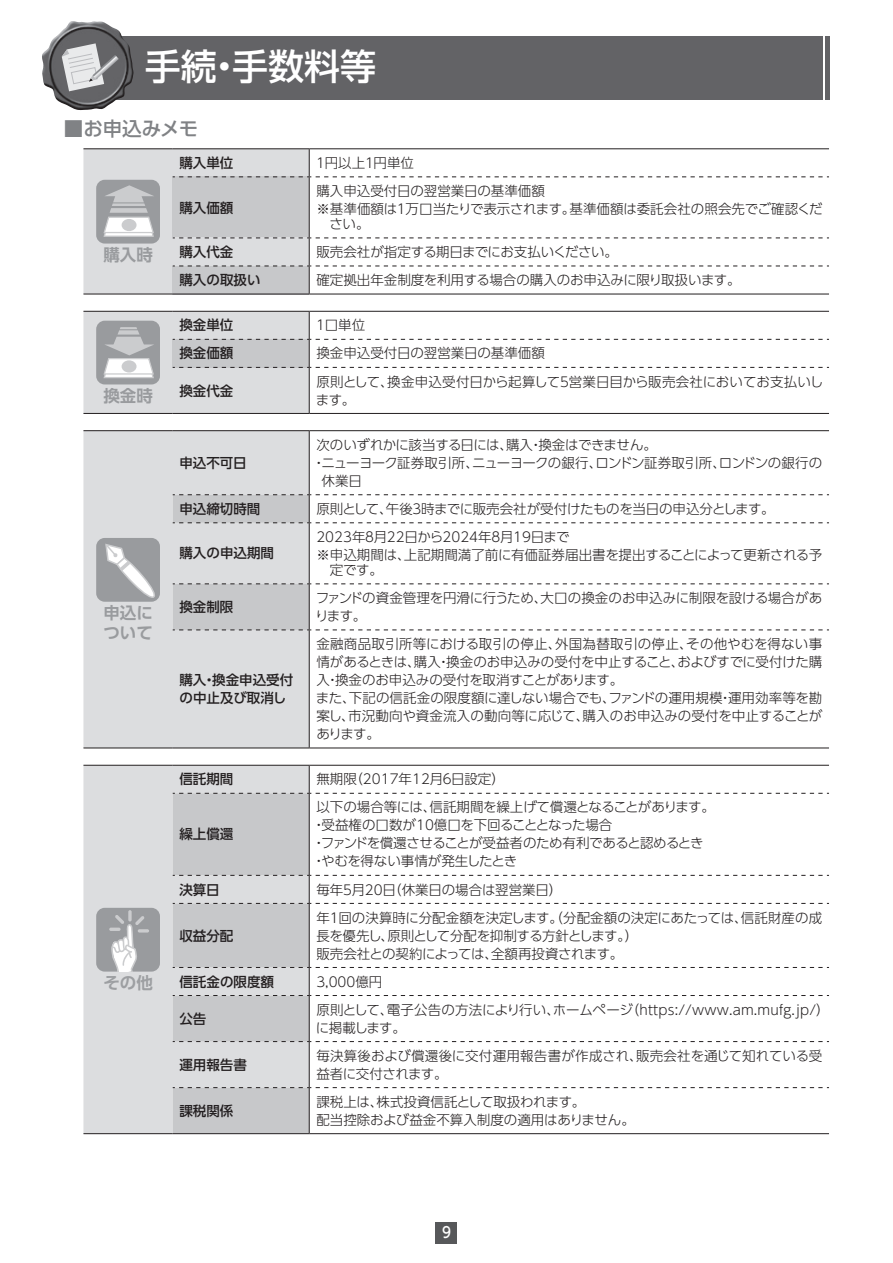
<style>
.page{position:relative;width:893px;height:1263px;background:#fff}
.page>*{position:absolute;margin:0;border:0;box-sizing:border-box;transform-origin:0 0}
.t1{font:500 36px "UD Shin Go Pro";color:#fff}
.t2{font:500 19.5px "UD Shin Go Pro";letter-spacing:-.005em;color:#808285}
.t3{font:700 16.5px/19.5px "UD Shin Go Pro De";color:#999b9e}
.t4{font:700 16.5px "UD Shin Go Pro De";color:#9d9fa2}
.t5{font:500 15px "UD Shin Go Pro";color:#fff;scale:.9 1}
.t6{font:300 13.5px/18px "UD Shin Go Pro";letter-spacing:-.005em;color:#231f20}
.t7{font:500 13.5px/18px "UD Shin Go Pro";color:#231f20}
.t8{font:300 13.5px/18px "UD Shin Go Pro";letter-spacing:-.025em;color:#231f20}
.t9{font:300 13.5px/18px "UD Shin Go Pro";letter-spacing:.015em;color:#231f20}
.t10{font:300 13.5px "UD Shin Go Pro";letter-spacing:-.055em;color:#231f20}
.t11{font:300 13.5px "UD Shin Go Pro";letter-spacing:-.03em;color:#231f20}
.t12{font:300 13.5px "UD Shin Go Pro";letter-spacing:-.035em;color:#231f20}
</style>
<div class="page">
<div style="left:436px;top:1222px;width:21px;height:21px;background:#57585a"></div>
<div style="left:83px;top:36px;width:740px;height:63px;background:#636366"></div>
<hr style="left:825px;top:36px;width:4px;height:63px;background:#636366">
<img style="left:42px;top:21px;width:92px;height:90px">
<svg style="left:62px;top:43px;width:57px;height:48px"></svg>
<hr style="left:173px;top:294px;width:136px;height:1px;background:#231f20">
<hr style="left:309px;top:294px;width:520px;height:1px;background:#231f20">
<hr style="left:83px;top:148px;width:90px;height:1px;background:#231f20">
<hr style="left:173px;top:148px;width:136px;height:1px;background:#231f20">
<hr style="left:309px;top:148px;width:520px;height:1px;background:#231f20">
<hr style="left:83px;top:294px;width:90px;height:1px;background:#231f20">
<svg style="left:83px;top:149px;width:746px;height:145px"></svg>
<hr style="left:83px;top:413px;width:90px;height:1px;background:#231f20">
<hr style="left:173px;top:413px;width:136px;height:1px;background:#231f20">
<hr style="left:309px;top:413px;width:520px;height:1px;background:#231f20">
<svg style="left:83px;top:311px;width:746px;height:102px"></svg>
<div style="left:83px;top:431px;width:226px;height:317px;background:#dcdddf"></div>
<hr style="left:83px;top:430px;width:90px;height:1px;background:#231f20">
<hr style="left:83px;top:748px;width:90px;height:1px;background:#231f20">
<hr style="left:173px;top:430px;width:136px;height:1px;background:#231f20">
<hr style="left:309px;top:430px;width:520px;height:1px;background:#231f20">
<hr style="left:309px;top:431px;width:1px;height:63px;background:#231f20">
<hr style="left:309px;top:630px;width:1px;height:118px;background:#231f20">
<hr style="left:173px;top:748px;width:136px;height:1px;background:#231f20">
<hr style="left:309px;top:748px;width:520px;height:1px;background:#231f20">
<svg style="left:173px;top:494px;width:656px;height:136px"></svg>
<div style="left:96px;top:538px;width:64px;height:64px;background:#999b9e;border-radius:9px"></div>
<svg style="left:104px;top:542px;width:56px;height:63px"></svg>
<div style="left:83px;top:766px;width:90px;height:367px;background:#dcdddf"></div>
<svg style="left:173px;top:794px;width:136px;height:339px;fill:#c7c8ca"></svg>
<hr style="left:83px;top:765px;width:90px;height:1px;background:#231f20">
<hr style="left:83px;top:1133px;width:90px;height:1px;background:#231f20">
<hr style="left:173px;top:765px;width:136px;height:1px;background:#231f20">
<hr style="left:309px;top:765px;width:520px;height:1px;background:#231f20">
<hr style="left:309px;top:794px;width:1px;height:81px;background:#231f20">
<hr style="left:309px;top:904px;width:1px;height:63px;background:#231f20">
<hr style="left:309px;top:996px;width:1px;height:45px;background:#231f20">
<hr style="left:309px;top:1042px;width:1px;height:45px;background:#231f20">
<hr style="left:309px;top:1088px;width:1px;height:45px;background:#231f20">
<hr style="left:173px;top:1133px;width:136px;height:1px;background:#231f20">
<hr style="left:309px;top:1133px;width:520px;height:1px;background:#231f20">
<svg style="left:173px;top:766px;width:656px;height:28px"></svg>
<svg style="left:173px;top:875px;width:656px;height:29px"></svg>
<svg style="left:173px;top:967px;width:656px;height:29px"></svg>
<svg style="left:173px;top:1041px;width:656px;height:1px"></svg>
<svg style="left:173px;top:1087px;width:656px;height:1px"></svg>
<div style="left:96px;top:908px;width:64px;height:63px;background:#999b9e;border-radius:9px"></div>
<svg style="left:128px;top:910px;width:4px;height:11px"></svg>
<svg style="left:111px;top:915px;width:38px;height:56px"></svg>
<h1 class="t1" style="left:145px;top:37px;width:233px">手続・手数料等</h1>
<h2 class="t2" style="left:64px;top:112px;width:136px">■お申込みメモ</h2>
<p class="t3" style="left:103px;top:245px;width:51px">購入時</p>
<p class="t3" style="left:103px;top:385px;width:51px">換金時</p>
<p class="t3" style="left:103px;top:603px;width:51px">申込について</p>
<p class="t4" style="left:103px;top:969px;width:51px">その他</p>
<p class="t7" style="left:179px;top:153px;width:55px">購入単位</p>
<p class="t6" style="left:314px;top:153px;width:102px">１円以上１円単位</p>
<p class="t7" style="left:179px;top:198px;width:55px">購入価額</p>
<p class="t6" style="left:316px;top:181px;width:508px">購入申込受付日の翌営業日の基準価額<br>※基準価額は１万口当たりで表示されます。基準価額は委託会社の照会先でご確認くだ</p>
<p class="t6" style="left:330px;top:214px;width:42px">さい。</p>
<p class="t7" style="left:179px;top:243px;width:55px">購入代金</p>
<p class="t6" style="left:316px;top:242px;width:303px">販売会社が指定する期日までにお支払いください。</p>
<p class="t7" style="left:179px;top:271px;width:83px">購入の取扱い</p>
<p class="t6" style="left:316px;top:270px;width:426px">確定拠出年金制度を利用する場合の購入のお申込みに限り取扱います。</p>
<p class="t7" style="left:179px;top:316px;width:55px">換金単位</p>
<p class="t6" style="left:314px;top:316px;width:53px">１口単位</p>
<p class="t7" style="left:179px;top:344px;width:55px">換金価額</p>
<p class="t6" style="left:316px;top:344px;width:230px">換金申込受付日の翌営業日の基準価額</p>
<p class="t7" style="left:179px;top:381px;width:55px">換金代金</p>
<p class="t6" style="left:316px;top:372px;width:509px">原則として、換金申込受付日から起算して５営業日目から販売会社においてお支払いします。</p>
<p class="t7" style="left:179px;top:453px;width:69px">申込不可日</p>
<p class="t12" style="left:316px;top:434px;width:342px">次のいずれかに該当する日には、購入・換金はできません。</p>
<p class="t10" style="left:312px;top:452px;width:511px">・ニューヨーク証券取引所、ニューヨークの銀行、ロンドン証券取引所、ロンドンの銀行の</p>
<p class="t6" style="left:322px;top:471px;width:42px">休業日</p>
<p class="t7" style="left:179px;top:499px;width:82px">申込締切時間</p>
<p class="t11" style="left:316px;top:498px;width:460px">原則として、午後３時までに販売会社が受付けたものを当日の申込分とします。</p>
<p class="t7" style="left:179px;top:544px;width:96px">購入の申込期間</p>
<p class="t6" style="left:316px;top:527px;width:507px">2023年８月22日から2024年８月19日まで<br>※申込期間は、上記期間満了前に有価証券届出書を提出することによって更新される予</p>
<p class="t6" style="left:330px;top:560px;width:55px">定です。</p>
<p class="t7" style="left:179px;top:597px;width:55px">換金制限</p>
<p class="t6" style="left:315px;top:588px;width:509px">ファンドの資金管理を円滑に行うため、大口の換金のお申込みに制限を設ける場合があります。</p>
<p class="t7" style="left:179px;top:670px;width:115px">購入・換金申込受付の中止及び取消し</p>
<p class="t6" style="left:316px;top:634px;width:508px">金融商品取引所等における取引の停止、外国為替取引の停止、その他やむを得ない事情があるときは、購入・換金のお申込みの受付を中止すること、およびすでに受付けた購入・換金のお申込みの受付を取消すことがあります。<br>また、下記の信託金の限度額に達しない場合でも、ファンドの運用規模・運用効率等を勘案し、市況動向や資金流入の動向等に応じて、購入のお申込みの受付を中止することがあります。</p>
<p class="t7" style="left:179px;top:770px;width:55px">信託期間</p>
<p class="t6" style="left:316px;top:770px;width:190px">無期限（2017年12月６日設定）</p>
<p class="t7" style="left:179px;top:825px;width:55px">繰上償還</p>
<p class="t6" style="left:312px;top:798px;width:404px;text-indent:4px">以下の場合等には、信託期間を繰上げて償還となることがあります。・受益権の口数が10億口を下回ることとなった場合<br>・ファンドを償還させることが受益者のため有利であると認めるとき・やむを得ない事情が発生したとき</p>
<p class="t7" style="left:179px;top:880px;width:42px">決算日</p>
<p class="t6" style="left:316px;top:880px;width:247px">毎年５月20日（休業日の場合は翌営業日）</p>
<p class="t7" style="left:179px;top:926px;width:55px">収益分配</p>
<p class="t8" style="left:316px;top:908px;width:507px">年１回の決算時に分配金額を決定します。（分配金額の決定にあたっては、信託財産の成長を優先し、原則として分配を抑制する方針とします。）<br>販売会社との契約によっては、全額再投資されます。</p>
<p class="t7" style="left:179px;top:972px;width:96px">信託金の限度額</p>
<p class="t6" style="left:316px;top:972px;width:68px">3,000億円</p>
<p class="t7" style="left:179px;top:1009px;width:28px">公告</p>
<p class="t9" style="left:316px;top:1000px;width:515px">原則として、電子公告の方法により行い、ホームページ（https://www.am.mufg.jp/）に掲載します。</p>
<p class="t7" style="left:179px;top:1055px;width:69px">運用報告書</p>
<p class="t6" style="left:316px;top:1046px;width:507px">毎決算後および償還後に交付運用報告書が作成され、販売会社を通じて知れている受益者に交付されます。</p>
<p class="t7" style="left:179px;top:1101px;width:55px">課税関係</p>
<p class="t6" style="left:316px;top:1092px;width:320px">課税上は、株式投資信託として取扱われます。<br>配当控除および益金不算入制度の適用はありません。</p>
<p class="t5" style="left:442px;top:1220px;width:11px">9</p>
</div>
